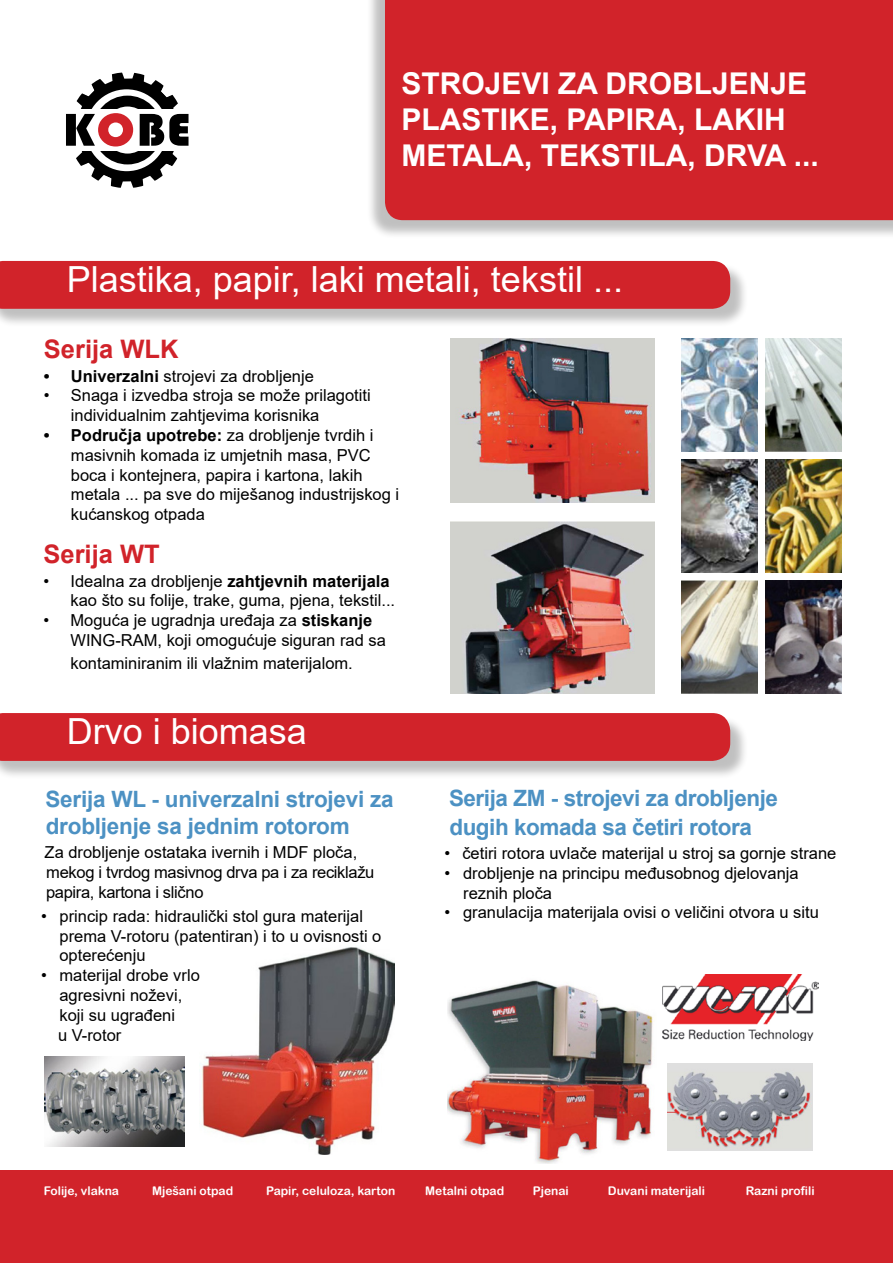
<style>
.page{position:relative;width:893px;height:1263px;background:#fff}
.page>*{position:absolute;margin:0;border:0;box-sizing:border-box;transform-origin:0 0}
.t1{font:47.7px "Bauhaus 93";color:#000;scale:1.05 1}
.t2{font:36px "Arial";color:#fff}
.Text_seznam1{font:700 30px/36px "Arial";color:#fff}
.Naslov1{font:700 25.5px "Arial";color:#d1232a}
.Naslov1-2{font:700 22.5px/27px "Arial";letter-spacing:-.01em;color:#4c91c3}
.Naslov1-3{font:16.5px/19.8px "Arial";color:#000}
.Naslov1-4{font:16.5px/19.8px "Arial";letter-spacing:-.02em;color:#000}
.Text_seznam1-2{font:16.5px "Arial";color:#000}
.t3{font:12px "Arial Rounded MT Bold";color:#fff}
.s1{color:#d1232a}
.s2{font-weight:700}
</style>
<div class="page">
<div style="left:0;top:1170px;width:893px;height:93px;background:#d1232a"></div>
<div style="left:367px;top:0;width:526px;height:239px;background:#000;opacity:.25"></div>
<div style="left:385px;top:0;width:508px;height:220px;background:#d1232a"></div>
<div style="left:69px;top:72px;width:116px;height:116px;border:17px solid #000;border-radius:50%"></div>
<div style="left:93px;top:95px;width:69px;height:70px;border:11px solid #000;border-radius:50%"></div>
<svg style="left:120px;top:72px;width:16px;height:7px"></svg>
<svg style="left:119px;top:181px;width:16px;height:7px"></svg>
<svg style="left:143px;top:151px;width:38px;height:35px"></svg>
<svg style="left:144px;top:75px;width:37px;height:34px"></svg>
<svg style="left:73px;top:74px;width:39px;height:35px"></svg>
<svg style="left:73px;top:151px;width:38px;height:35px"></svg>
<div style="left:45px;top:109px;width:158px;height:42px;background:#fff"></div>
<img style="left:201px;top:947px;width:193px;height:208px">
<div style="left:0;top:715px;width:749px;height:64px;background:#000;opacity:.25"></div>
<div style="left:0;top:713px;width:730px;height:48px;background:#d1232a"></div>
<img style="left:447px;top:980px;width:206px;height:183px">
<img style="left:667px;top:1063px;width:145px;height:87px">
<img style="left:45px;top:1057px;width:140px;height:89px">
<img style="left:662px;top:974px;width:157px;height:66px">
<div style="left:0;top:263px;width:749px;height:64px;background:#000;opacity:.25"></div>
<div style="left:0;top:261px;width:730px;height:48px;background:#d1232a"></div>
<img style="left:450px;top:339px;width:204px;height:164px">
<img style="left:450px;top:521px;width:204px;height:172px">
<img style="left:681px;top:339px;width:76px;height:112px">
<img style="left:766px;top:339px;width:76px;height:112px">
<img style="left:681px;top:459px;width:76px;height:113px">
<img style="left:766px;top:459px;width:76px;height:113px">
<img style="left:681px;top:580px;width:76px;height:113px">
<img style="left:766px;top:580px;width:76px;height:113px">
<h1 class="t1" style="left:63px;top:103px;width:124px">K<span class="s1">O</span>BE</h1>
<p class="Text_seznam1" style="left:401px;top:66px;width:419px">STROJEVI ZA DROBLJENJE<br>PLASTIKE, PAPIRA, LAKIH<br>METALA, TEKSTILA, DRVA ...</p>
<p class="t2" style="left:67px;top:254px;width:558px">Plastika, papir, laki metali, tekstil ...</p>
<p class="Naslov1" style="left:44px;top:331px;width:136px">Serija WLK</p>
<p class="Naslov1-3" style="left:44px;top:366px;width:271px"><span class="s2">• Univerzalni</span> strojevi za drobljenje</p>
<p class="Naslov1-3" style="left:71px;top:386px;width:301px;text-indent:-27px">• Snaga i izvedba stroja se može prilagotiti individualnim zahtjevima korisnika</p>
<p class="Naslov1-3" style="left:71px;top:425px;width:330px;text-indent:-27px"><span class="s2">• Područja upotrebe:</span> za drobljenje tvrdih i masivnih komada iz umjetnih masa, PVC boca i kontejnera, papira i kartona, lakih metala ... pa sve do miješanog industrijskog i kućanskog otpada</p>
<p class="Naslov1" style="left:43px;top:536px;width:118px">Serija WT</p>
<p class="Naslov1-3" style="left:70px;top:571px;width:326px;text-indent:-27px">• Idealna za drobljenje <span class="s2">zahtjevnih materijala </span>kao što su folije, trake, guma, pjena, tekstil...</p>
<p class="Naslov1-3" style="left:70px;top:610px;width:317px;text-indent:-27px">• Moguća je ugradnja uređaja za <span class="s2">stiskanje<br></span>WING-RAM, koji omogućuje siguran rad sa</p>
<p class="Naslov1-3" style="left:70px;top:654px;width:284px">kontaminiranim ili vlažnim materijalom.</p>
<p class="t2" style="left:67px;top:706px;width:242px">Drvo i biomasa</p>
<p class="Naslov1-2" style="left:45px;top:786px;width:350px">Serija WL - univerzalni strojevi za drobljenje sa jednim rotorom</p>
<p class="Naslov1-4" style="left:45px;top:842px;width:331px">Za drobljenje ostataka ivernih i MDF ploča, mekog i tvrdog masivnog drva pa i za reciklažu papira, kartona i slično</p>
<p class="Naslov1-3" style="left:59px;top:906px;width:323px;text-indent:-18px">• princip rada: hidraulički stol gura materijal prema V-rotoru (patentiran) i to u ovisnosti o opterećenju</p>
<p class="Naslov1-3" style="left:41px;top:965px;width:160px;text-align:center">• materijal drobe vrlo agresivni noževi,<br>koji su ugrađeni</p>
<p class="Text_seznam1-2" style="left:58px;top:1023px;width:65px">u V-rotor</p>
<p class="Naslov1-2" style="left:449px;top:784px;width:331px;line-height:28.8px">Serija ZM - strojevi za drobljenje dugih komada sa četiri rotora</p>
<p class="Naslov1-3" style="left:445px;top:843px;width:393px">• četiri rotora uvlače materijal u stroj sa gornje strane</p>
<p class="Naslov1-3" style="left:463px;top:863px;width:337px;text-indent:-19px">• drobljenje na principu međusobnog djelovanja reznih ploča</p>
<p class="Naslov1-3" style="left:445px;top:902px;width:376px">• granulacija materijala ovisi o veličini otvora u situ</p>
<p class="t3" style="left:44px;top:1184px;width:77px">Folije, vlakna</p>
<p class="t3" style="left:152px;top:1184px;width:83px">Mješani otpad</p>
<p class="t3" style="left:266px;top:1184px;width:131px">Papir, celuloza, karton</p>
<p class="t3" style="left:425px;top:1184px;width:80px">Metalni otpad</p>
<p class="t3" style="left:533px;top:1184px;width:38px">Pjenai</p>
<p class="t3" style="left:608px;top:1184px;width:99px">Duvani materijali</p>
<p class="t3" style="left:746px;top:1184px;width:70px">Razni profili</p>
</div>
